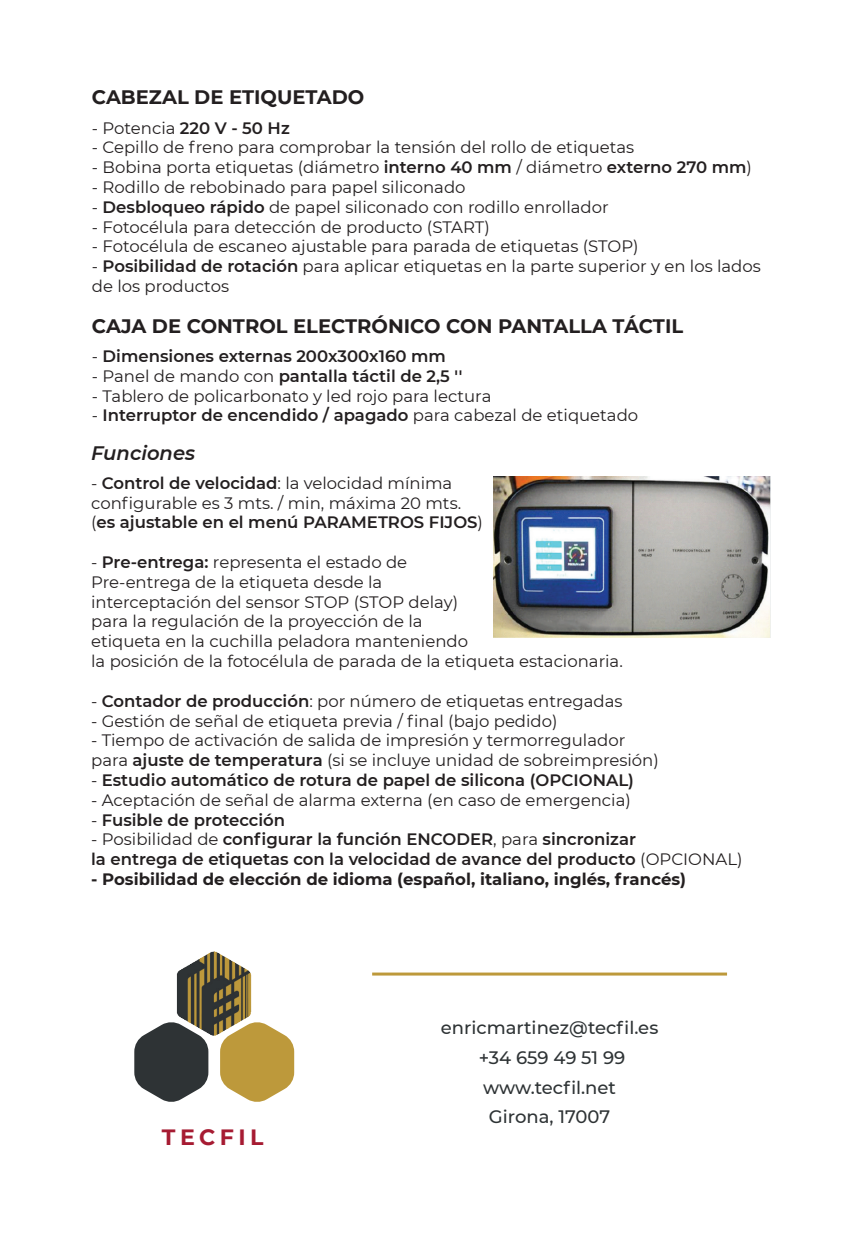
<style>
.page{position:relative;width:868px;height:1238px;background:#fff}
.page>*{position:absolute;margin:0;border:0;box-sizing:border-box;transform-origin:0 0}
.t1{font:700 22.05px "Montserrat";letter-spacing:.2em;color:#a61b32}
.t2{font:700 19.5px "Montserrat";color:#231f20}
.t3{font:italic 600 19.5px "Montserrat";color:#231f20}
.t4{font:500 18px/29.7px "Montserrat";color:#2e3335;text-align:center}
.t5{font:16.5px/19.8px "Montserrat";color:#231f20}
.t6{font:600 16.5px/19.8px "Montserrat";color:#231f20}
.t7{font:700 16.5px "Montserrat";color:#231f20}
.s1{font-weight:600}
.s2{font-weight:400}
</style>
<div class="page">
<hr style="left:372px;top:972px;width:355px;height:3px;background:#bd993b">
<img style="left:176px;top:951px;width:76px;height:85px">
<svg style="left:220px;top:1021px;width:74px;height:81px"></svg>
<svg style="left:134px;top:1021px;width:74px;height:81px"></svg>
<img style="left:493px;top:476px;width:277px;height:162px">
<p class="t2" style="left:92px;top:83px;width:274px">CABEZAL DE ETIQUETADO</p>
<p class="t5" style="left:92px;top:117px;width:199px">- Potencia <span class="s1">220 V - 50 Hz</span></p>
<p class="t5" style="left:92px;top:137px;width:543px">- Cepillo de freno para comprobar la tensión del rollo de etiquetas</p>
<p class="t5" style="left:92px;top:157px;width:661px">- Bobina porta etiquetas (diámetro <span class="s1">interno 40 mm</span> / diámetro <span class="s1">externo 270 mm</span>)</p>
<p class="t5" style="left:92px;top:176px;width:375px">- Rodillo de rebobinado para papel siliconado</p>
<p class="t5" style="left:92px;top:196px;width:518px">- <span class="s1">Desbloqueo rápido</span> de papel siliconado con rodillo enrollador</p>
<p class="t5" style="left:92px;top:216px;width:399px">- Fotocélula para detección de producto (START)</p>
<p class="t5" style="left:92px;top:236px;width:548px">- Fotocélula de escaneo ajustable para parada de etiquetas (STOP)</p>
<p class="t5" style="left:92px;top:256px;width:670px">- <span class="s1">Posibilidad de rotación</span> para aplicar etiquetas en la parte superior y en los lados de los productos</p>
<p class="t2" style="left:92px;top:312px;width:592px">CAJA DE CONTROL ELECTRÓNICO CON PANTALLA TÁCTIL</p>
<p class="t6" style="left:92px;top:345px;width:355px"><span class="s2">-</span> Dimensiones externas 200x300x160 mm</p>
<p class="t6" style="left:92px;top:365px;width:372px"><span class="s2">- Panel de mando con</span> pantalla táctil de 2,5 ''</p>
<p class="t5" style="left:92px;top:385px;width:401px">- Tablero de policarbonato y led rojo para lectura</p>
<p class="t6" style="left:92px;top:405px;width:547px"><span class="s2">-</span> Interruptor de encendido / apagado <span class="s2">para cabezal de etiquetado</span></p>
<p class="t3" style="left:91px;top:439px;width:105px">Funciones</p>
<p class="t5" style="left:91px;top:472px;width:393px">- <span class="s1">Control de velocidad</span>: la velocidad mínima configurable es 3 mts. / min, máxima 20 mts. (<span class="s1">es ajustable en el menú PARAMETROS FIJOS</span>)</p>
<p class="t5" style="left:91px;top:551px;width:533px">- <span class="s1">Pre-entrega:</span> representa el estado de<br>Pre-entrega de la etiqueta desde la<br>interceptación del sensor STOP (STOP delay)<br>para la regulación de la proyección de la<br>etiqueta en la cuchilla peladora manteniendo<br>la posición de la fotocélula de parada de la etiqueta estacionaria.</p>
<p class="t5" style="left:91px;top:690px;width:533px">- <span class="s1">Contador de producción</span>: por número de etiquetas entregadas</p>
<p class="t5" style="left:91px;top:710px;width:468px">- Gestión de señal de etiqueta previa / final (bajo pedido)</p>
<p class="t5" style="left:91px;top:730px;width:569px">- Tiempo de activación de salida de impresión y termorregulador para <span class="s1">ajuste de temperatura</span> (si se incluye unidad de sobreimpresión)</p>
<p class="t6" style="left:91px;top:769px;width:544px"><span class="s2">-</span> Estudio automático de rotura de papel de silicona (OPCIONAL)</p>
<p class="t5" style="left:91px;top:789px;width:541px">- Aceptación de señal de alarma externa (en caso de emergencia)</p>
<p class="t6" style="left:91px;top:809px;width:195px"><span class="s2">-</span> Fusible de protección</p>
<p class="t6" style="left:91px;top:828px;width:652px"><span class="s2">- Posibilidad de</span> configurar la función ENCODER<span class="s2">, para</span> sincronizar<br>la entrega de etiquetas con la velocidad de avance del producto <span class="s2">(OPCIONAL)</span></p>
<p class="t7" style="left:91px;top:867px;width:596px">- Posibilidad de elección de idioma (español, italiano, inglés, francés)</p>
<p class="t4" style="left:441px;top:1012px;width:219px">enricmartinez@tecfil.es</p>
<p class="t4" style="left:478px;top:1041px;width:148px">+34 659 49 51 99</p>
<h1 class="t1" style="left:162px;top:1121px;width:103px">TECFIL</h1>
<p class="t4" style="left:483px;top:1071px;width:134px">www.tecfil.net<br>Girona, 17007</p>
</div>
